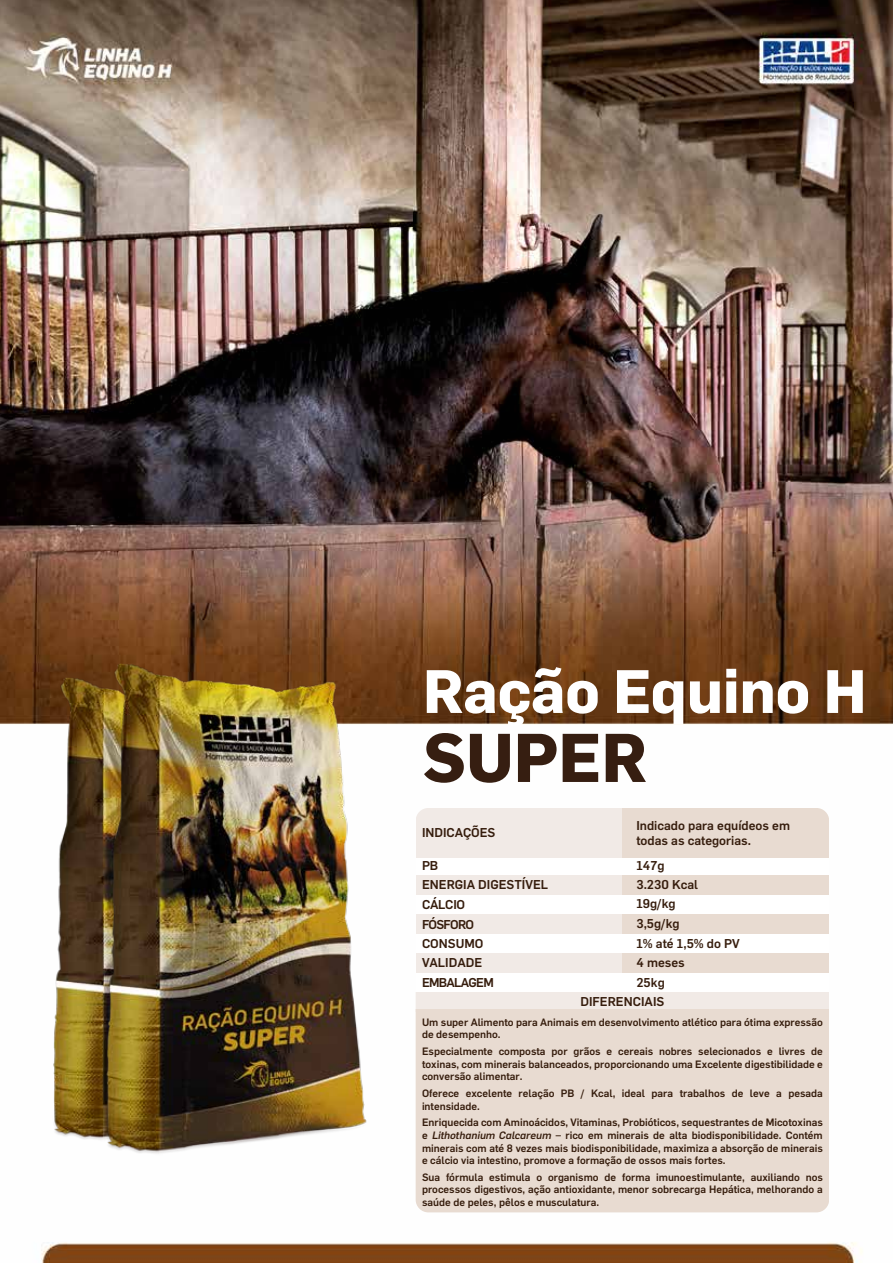
<style>
.page{position:relative;width:893px;height:1263px;background:#fff}
.page>*{position:absolute;margin:0;border:0;box-sizing:border-box;transform-origin:0 0}
.t1{font:700 67.5px "Flama";color:#361e11}
.t2{font:700 60px "Flama";color:#fff}
.t3{font:500 12.6px/19.4px "Flama";color:#361d0d}
.t4{font:500 12.6px "Flama";letter-spacing:-.055em;color:#361d0d}
.t5{font:500 10.5px/12.6px "Flama";color:#361d0d;text-align:justify}
.s1{font-style:italic}
</style>
<div class="page">
<img style="left:0;top:0;width:893px;height:1263px">
<img style="left:51px;top:677px;width:54px;height:465px">
<img style="left:105px;top:664px;width:264px;height:491px">
<svg style="left:416px;top:857px;width:413px;height:135px"></svg>
<div style="left:416px;top:808px;width:206px;height:49px;background:#f1eae6"></div>
<div style="left:622px;top:808px;width:207px;height:49px;background:#e8dbd1"></div>
<div style="left:416px;top:875px;width:206px;height:20px;background:#f1eae6"></div>
<div style="left:622px;top:875px;width:207px;height:20px;background:#e8dbd1"></div>
<div style="left:416px;top:914px;width:206px;height:20px;background:#f1eae6"></div>
<div style="left:622px;top:914px;width:207px;height:20px;background:#e8dbd1"></div>
<div style="left:416px;top:953px;width:206px;height:20px;background:#f1eae6"></div>
<div style="left:622px;top:953px;width:207px;height:20px;background:#e8dbd1"></div>
<div style="left:416px;top:992px;width:413px;height:20px;background:#f1eae6"></div>
<div style="left:416px;top:1009px;width:413px;height:203px;background:#e8dbd1"></div>
<h2 class="t2" style="left:423px;top:648px;width:445px">Ração Equino H</h2>
<h1 class="t1" style="left:423px;top:709px;width:226px">SUPER</h1>
<p class="t3" style="left:636px;top:817px;width:155px;line-height:15.1px">Indicado para equídeos em todas as categorias.</p>
<p class="t3" style="left:422px;top:822px;width:75px">INDICAÇÕES</p>
<p class="t3" style="left:422px;top:855px;width:128px">PB<br>ENERGIA DIGESTÍVEL<br>CÁLCIO<br>FÓSFORO<br>CONSUMO<br>VALIDADE</p>
<p class="t3" style="left:636px;top:855px;width:105px">147g<br>3.230 Kcal<br>19g/kg<br>3,5g/kg<br>1% até 1,5% do PV</p>
<p class="t4" style="left:422px;top:973px;width:73px">EMBALAGEM</p>
<p class="t3" style="left:636px;top:952px;width:50px">4 meses<br>25kg</p>
<p class="t3" style="left:580px;top:991px;width:85px">DIFERENCIAIS</p>
<p class="t5" style="left:422px;top:1015px;width:402px">Um super Alimento para Animais em desenvolvimento atlético para ótima expressão de desempenho.</p>
<p class="t5" style="left:422px;top:1044px;width:402px">Especialmente composta por grãos e cereais nobres selecionados e livres de toxinas, com minerais balanceados, proporcionando uma Excelente digestibilidade e conversão alimentar.</p>
<p class="t5" style="left:422px;top:1086px;width:402px">Oferece excelente relação PB / Kcal, ideal para trabalhos de leve a pesada intensidade.</p>
<p class="t5" style="left:422px;top:1115px;width:402px">Enriquecida com Aminoácidos, Vitaminas, Probióticos, sequestrantes de Micotoxinas e <span class="s1">Lithothanium Calcareum</span> – rico em minerais de alta biodisponibilidade. Contém minerais com até 8 vezes mais biodisponibilidade, maximiza a absorção de minerais e cálcio via intestino, promove a formação de ossos mais fortes.</p>
<p class="t5" style="left:422px;top:1170px;width:402px">Sua fórmula estimula o organismo de forma imunoestimulante, auxiliando nos processos digestivos, ação antioxidante, menor sobrecarga Hepática, melhorando a saúde de peles, pêlos e musculatura.</p>
</div>
